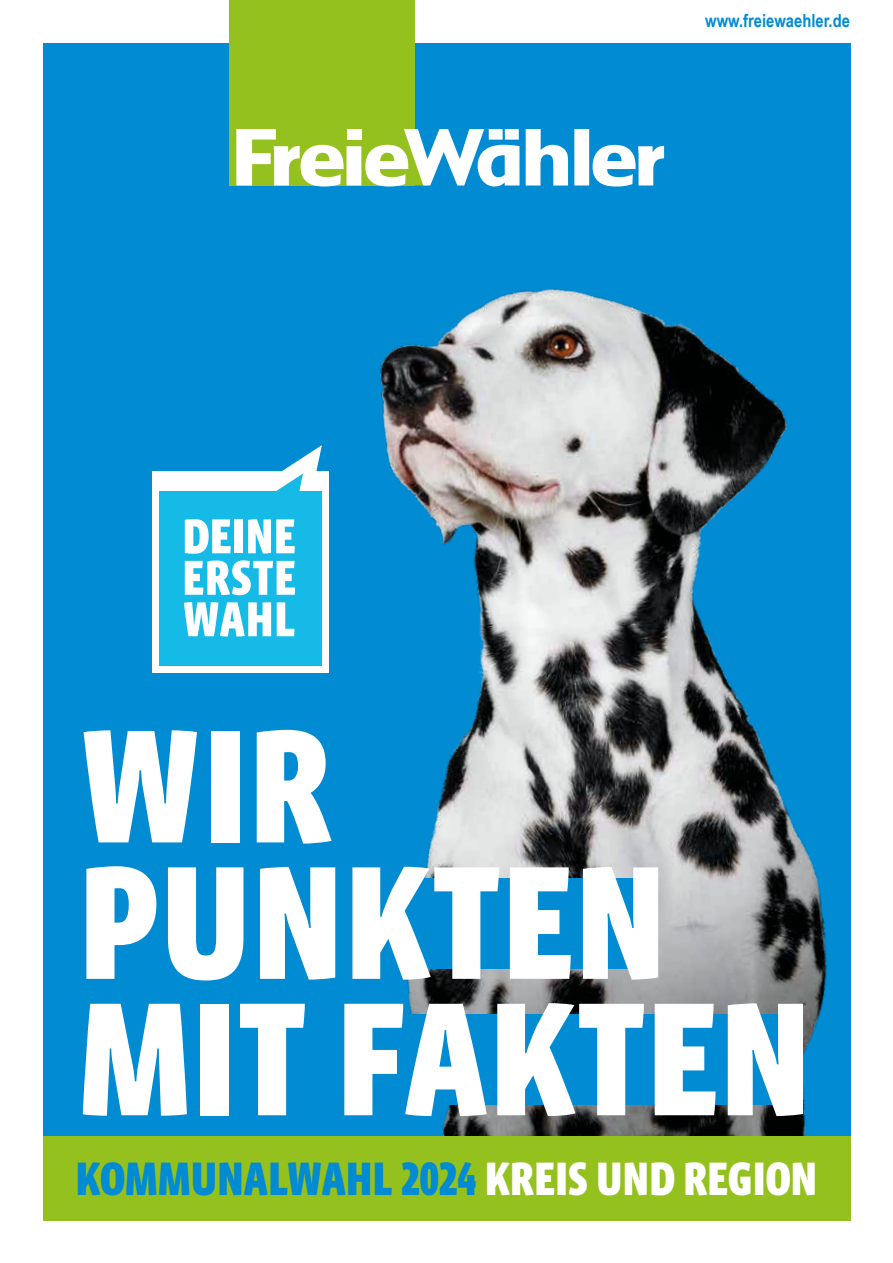
<style>
.page{position:relative;width:893px;height:1263px;background:#fff}
.page>*{position:absolute;margin:0;border:0;box-sizing:border-box;transform-origin:0 0}
.t1{font:900 165.3px/136.4px "Vista Sans Nar OTCE";color:#fff}
.t2{font:900 48px "Vista Sans Nar OTCE";letter-spacing:-.005em;color:#008bd2}
.t3{font:700 18px "Arial Narrow";color:#008bd2}
.s1{color:#fff}
</style>
<div class="page">
<div style="left:43px;top:43px;width:807px;height:1177px;background:#008bd2"></div>
<div style="left:43px;top:1136px;width:807px;height:84px;background:#95c11f"></div>
<img style="left:317px;top:122px;width:534px;height:1014px">
<div style="left:107px;top:878px;width:539px;height:91px;background:#008bd2"></div>
<div style="left:107px;top:1014px;width:685px;height:91px;background:#008bd2"></div>
<div style="left:229px;top:0;width:185px;height:185px;background:#95c11f"></div>
<div style="left:346px;top:146px;width:15px;height:39px;background:#fff"></div>
<div style="left:347px;top:129px;width:14px;height:11px;background:#fff"></div>
<svg style="left:236px;top:129px;width:108px;height:57px"></svg>
<svg style="left:526px;top:129px;width:42px;height:56px"></svg>
<div style="left:574px;top:129px;width:15px;height:56px;background:#fff"></div>
<svg style="left:365px;top:129px;width:154px;height:57px"></svg>
<svg style="left:593px;top:145px;width:71px;height:42px"></svg>
<div style="left:152px;top:471px;width:6px;height:201px;background:#fff"></div>
<div style="left:152px;top:666px;width:177px;height:7px;background:#fff"></div>
<svg style="left:158px;top:445px;width:171px;height:221px;background:#60cbec"></svg>
<p class="t3" style="left:705px;top:7px;width:146px">www.freiewaehler.de</p>
<h1 class="t1" style="left:78px;top:717px;width:735px">WIR<br>PUNKTEN<br>MIT FAKTEN</h1>
<p class="t2" style="left:76px;top:1151px;width:743px">KOMMUNALWAHL 2024 <span class="s1">KREIS UND REGION</span></p>
</div>
